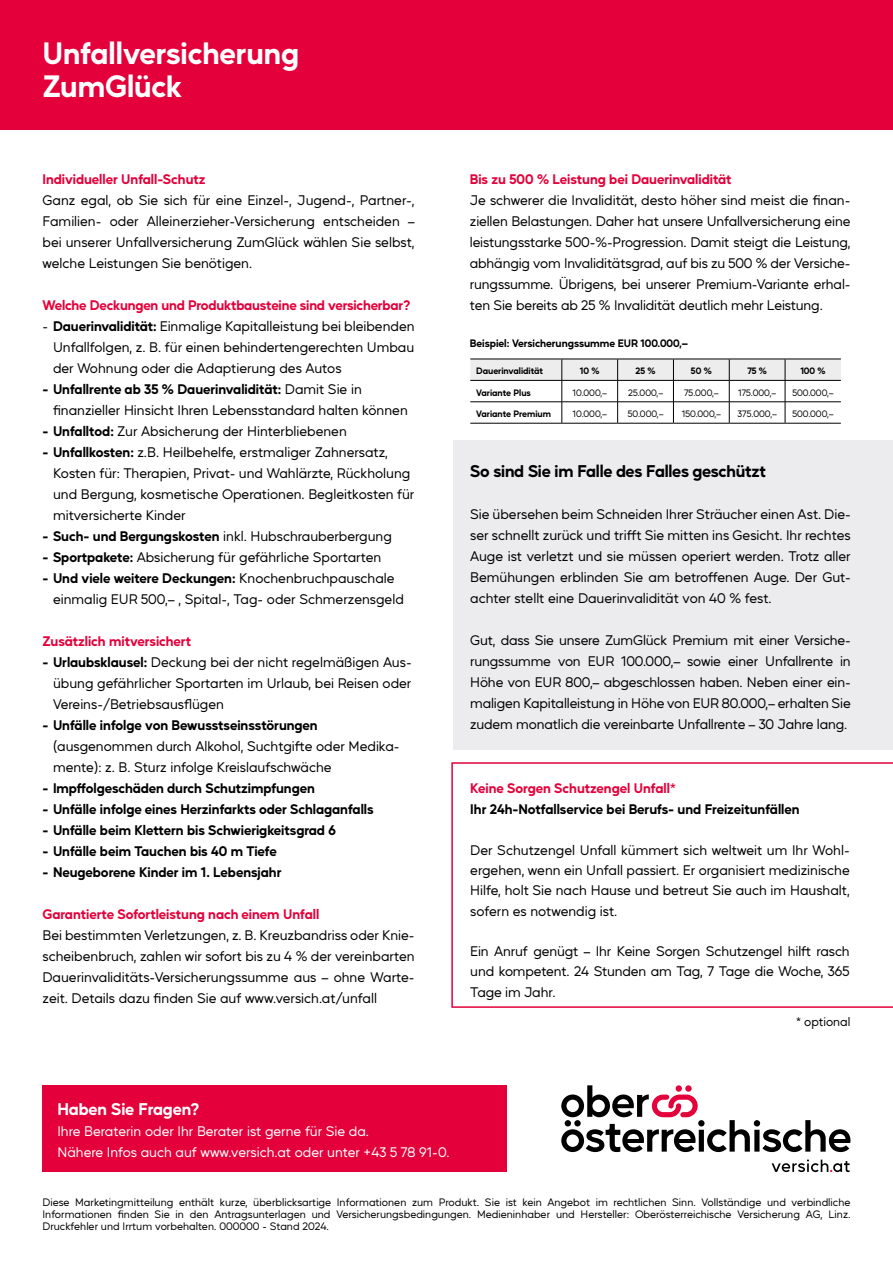
<style>
.page{position:relative;width:893px;height:1263px;background:#fff}
.page>*{position:absolute;margin:0;border:0;box-sizing:border-box;transform-origin:0 0}
.t1{font:700 30px/33px "Mustica Pro";letter-spacing:-.005em;color:#fff}
.t2{font:700 16.5px "Mustica Pro";letter-spacing:-.01em;color:#000}
.t3{font:700 16.5px "Mustica Pro";letter-spacing:-.005em;color:#fff}
.t4{font:13.5px/21px "Mustica Pro";color:#000;text-align:justify}
.t5{font:700 13.5px "Mustica Pro";letter-spacing:-.005em;color:#000}
.t6{font:700 13.5px "Mustica Pro";letter-spacing:-.005em;color:#e4003a}
.t7{font:13.5px/21px "Mustica Pro";color:#fff}
.t8{font:12px "Mustica Pro";color:#000}
.t9{font:10.5px/12px "Mustica Pro";color:#000;text-align:justify}
.t10{font:700 10.5px "Mustica Pro";color:#000}
.t11{font:9px "Mustica Pro";color:#000}
.t12{font:700 9px "Mustica Pro";color:#000}
.s1{font-weight:700}
</style>
<div class="page">
<div style="left:0;top:0;width:893px;height:130px;background:#e4003a"></div>
<svg style="left:772px;top:1159px;width:78px;height:13px"></svg>
<svg style="left:561px;top:1085px;width:289px;height:67px"></svg>
<svg style="left:685px;top:1085px;width:7px;height:7px"></svg>
<div style="left:676px;top:1085px;width:6px;height:7px;background:#e4003a;border-radius:50%"></div>
<div style="left:43px;top:1085px;width:464px;height:87px;background:#e4003a"></div>
<svg style="left:451px;top:762px;width:442px;height:246px"></svg>
<hr style="left:470px;top:423px;width:92px;height:1px;background:#000">
<hr style="left:562px;top:423px;width:56px;height:1px;background:#000">
<hr style="left:618px;top:423px;width:55px;height:1px;background:#000">
<hr style="left:673px;top:423px;width:56px;height:1px;background:#000">
<hr style="left:729px;top:423px;width:56px;height:1px;background:#000">
<hr style="left:785px;top:423px;width:56px;height:1px;background:#000">
<svg style="left:470px;top:359px;width:371px;height:64px"></svg>
<hr style="left:470px;top:380px;width:92px;height:1px;background:#000">
<hr style="left:562px;top:380px;width:56px;height:1px;background:#000">
<hr style="left:618px;top:380px;width:55px;height:1px;background:#000">
<hr style="left:673px;top:380px;width:56px;height:1px;background:#000">
<hr style="left:729px;top:380px;width:56px;height:1px;background:#000">
<hr style="left:785px;top:380px;width:56px;height:1px;background:#000">
<hr style="left:470px;top:401px;width:92px;height:1px;background:#000">
<hr style="left:562px;top:401px;width:56px;height:1px;background:#000">
<hr style="left:618px;top:401px;width:55px;height:1px;background:#000">
<hr style="left:673px;top:401px;width:56px;height:1px;background:#000">
<hr style="left:729px;top:401px;width:56px;height:1px;background:#000">
<hr style="left:785px;top:401px;width:56px;height:1px;background:#000">
<div style="left:453px;top:440px;width:440px;height:309px;background:#ecebed"></div>
<h1 class="t1" style="left:43px;top:34px;width:258px">Unfallversicherung<br>ZumGlück</h1>
<p class="t6" style="left:43px;top:168px;width:164px">Individueller Unfall-Schutz</p>
<p class="t4" style="left:43px;top:188px;width:374px">Ganz egal, ob Sie sich für eine Einzel-, Jugend-, Partner-, Familien- oder Alleinerzieher-Versicherung entscheiden – bei unserer Unfallversicherung ZumGlück wählen Sie selbst, welche Leistungen Sie benötigen.</p>
<p class="t6" style="left:43px;top:294px;width:369px">Welche Deckungen und Produktbausteine sind versicherbar?</p>
<p class="t4" style="left:53px;top:314px;width:363px;text-indent:-11px">- <span class="s1">Dauerinvalidität:</span> Einmalige Kapitalleistung bei bleibenden Unfallfolgen, z. B. für einen behindertengerechten Umbau der Wohnung oder die Adaptierung des Autos</p>
<p class="t4" style="left:53px;top:377px;width:356px;text-indent:-11px"><span class="s1">- Unfallrente ab 35 % Dauerinvalidität:</span> Damit Sie in finanzieller Hinsicht Ihren Lebensstandard halten können</p>
<p class="t4" style="left:43px;top:419px;width:306px"><span class="s1">- Unfalltod:</span> Zur Absicherung der Hinterbliebenen</p>
<p class="t4" style="left:53px;top:440px;width:363px;text-align:left;text-indent:-11px"><span class="s1">- Unfallkosten:</span> z.B. Heilbehelfe, erstmaliger Zahnersatz, Kosten für: Therapien, Privat- und Wahlärzte, Rückholung und Bergung, kosmetische Operationen. Begleitkosten für mitversicherte Kinder</p>
<p class="t4" style="left:43px;top:525px;width:351px"><span class="s1">- Such- und Bergungskosten</span> inkl. Hubschrauberbergung</p>
<p class="t4" style="left:43px;top:546px;width:340px"><span class="s1">- Sportpakete:</span> Absicherung für gefährliche Sportarten</p>
<p class="t4" style="left:53px;top:567px;width:352px;text-indent:-11px"><span class="s1">- Und viele weitere Deckungen:</span> Knochenbruchpauschale einmalig EUR 500,– , Spital-, Tag- oder Schmerzensgeld</p>
<p class="t6" style="left:43px;top:630px;width:150px">Zusätzlich mitversichert</p>
<p class="t4" style="left:53px;top:651px;width:360px;text-indent:-11px"><span class="s1">- Urlaubsklausel:</span> Deckung bei der nicht regelmäßigen Aus&shy;übung gefährlicher Sportarten im Urlaub, bei Reisen oder Vereins-/Betriebsausflügen</p>
<p class="t5" style="left:43px;top:714px;width:277px">- Unfälle infolge von Bewusstseinsstörungen</p>
<p class="t4" style="left:53px;top:735px;width:348px">(ausgenommen durch Alkohol, Suchtgifte oder Medika&shy;mente): z. B. Sturz infolge Kreislaufschwäche</p>
<p class="t5" style="left:43px;top:777px;width:274px">- Impffolgeschäden durch Schutzimpfungen</p>
<p class="t5" style="left:43px;top:798px;width:333px">- Unfälle infolge eines Herzinfarkts oder Schlaganfalls</p>
<p class="t5" style="left:43px;top:819px;width:295px">- Unfälle beim Klettern bis Schwierigkeitsgrad 6</p>
<p class="t5" style="left:43px;top:840px;width:236px">- Unfälle beim Tauchen bis 40 m Tiefe</p>
<p class="t5" style="left:43px;top:861px;width:240px">- Neugeborene Kinder im 1. Lebensjahr</p>
<p class="t6" style="left:43px;top:903px;width:278px">Garantierte Sofortleistung nach einem Unfall</p>
<p class="t4" style="left:43px;top:924px;width:374px">Bei bestimmten Verletzungen, z. B. Kreuzbandriss oder Knie&shy;scheibenbruch, zahlen wir sofort bis zu 4 % der vereinbarten Dauerinvaliditäts-Versicherungssumme aus – ohne Warte&shy;zeit. Details dazu finden Sie auf www.versich.at/unfall</p>
<p class="t6" style="left:470px;top:168px;width:263px">Bis zu 500 % Leistung bei Dauerinvalidität</p>
<p class="t4" style="left:470px;top:188px;width:382px">Je schwerer die Invalidität, desto höher sind meist die finan&shy;ziellen Belastungen. Daher hat unsere Unfallversicherung eine leistungsstarke 500-%-Progression. Damit steigt die Leistung, abhängig vom Invaliditätsgrad, auf bis zu 500 % der Versiche&shy;rungssumme. Übrigens, bei unserer Premium-Variante erhal&shy;ten Sie bereits ab 25 % Invalidität deutlich mehr Leistung.</p>
<p class="t10" style="left:470px;top:335px;width:219px">Beispiel: Versicherungssumme EUR 100.000,–</p>
<p class="t12" style="left:476px;top:364px;width:68px">Dauerinvalidität</p>
<p class="t12" style="left:580px;top:364px;width:21px">10 %</p>
<p class="t12" style="left:635px;top:364px;width:22px">25 %</p>
<p class="t12" style="left:691px;top:364px;width:22px">50 %</p>
<p class="t12" style="left:747px;top:364px;width:21px">75 %</p>
<p class="t12" style="left:800px;top:364px;width:27px">100 %</p>
<p class="t12" style="left:476px;top:385px;width:56px">Variante Plus</p>
<p class="t11" style="left:573px;top:385px;width:36px">10.000,–</p>
<p class="t11" style="left:628px;top:385px;width:36px">25.000,–</p>
<p class="t11" style="left:684px;top:385px;width:36px">75.000,–</p>
<p class="t11" style="left:738px;top:385px;width:40px">175.000,–</p>
<p class="t11" style="left:792px;top:385px;width:43px">500.000,–</p>
<p class="t12" style="left:476px;top:407px;width:76px">Variante Premium</p>
<p class="t11" style="left:573px;top:407px;width:36px">10.000,–</p>
<p class="t11" style="left:628px;top:407px;width:37px">50.000,–</p>
<p class="t11" style="left:682px;top:407px;width:41px">150.000,–</p>
<p class="t11" style="left:738px;top:407px;width:41px">375.000,–</p>
<p class="t11" style="left:792px;top:407px;width:43px">500.000,–</p>
<p class="t2" style="left:470px;top:458px;width:297px">So sind Sie im Falle des Falles geschützt</p>
<p class="t4" style="left:470px;top:503px;width:382px">Sie übersehen beim Schneiden Ihrer Sträucher einen Ast. Die&shy;ser schnellt zurück und trifft Sie mitten ins Gesicht. Ihr rechtes Auge ist verletzt und sie müssen operiert werden. Trotz aller Bemühungen erblinden Sie am betroffenen Auge. Der Gut&shy;achter stellt eine Dauerinvalidität von 40 % fest.</p>
<p class="t4" style="left:470px;top:629px;width:382px">Gut, dass Sie unsere ZumGlück Premium mit einer Versiche&shy;rungssumme von EUR 100.000,– sowie einer Unfallrente in Höhe von EUR 800,– abgeschlossen haben. Neben einer ein&shy;maligen Kapitalleistung in Höhe von EUR 80.000,– erhalten Sie zudem monatlich die vereinbarte Unfallrente – 30 Jahre lang.</p>
<p class="t6" style="left:470px;top:777px;width:207px">Keine Sorgen Schutzengel Unfall*</p>
<p class="t5" style="left:470px;top:798px;width:331px">Ihr 24h-Notfallservice bei Berufs- und Freizeitunfällen</p>
<p class="t4" style="left:470px;top:839px;width:381px;line-height:20.2px">Der Schutzengel Unfall kümmert sich weltweit um Ihr Wohl&shy;ergehen, wenn ein Unfall passiert. Er organisiert medizinische Hilfe, holt Sie nach Hause und betreut Sie auch im Haushalt, sofern es notwendig ist.</p>
<p class="t4" style="left:470px;top:940px;width:381px;line-height:20.2px">Ein Anruf genügt – Ihr Keine Sorgen Schutzengel hilft rasch und kompetent. 24 Stunden am Tag, 7 Tage die Woche, 365<br>Tage im Jahr.</p>
<p class="t8" style="left:796px;top:1012px;width:56px">* optional</p>
<p class="t3" style="left:57px;top:1096px;width:143px">Haben Sie Fragen?</p>
<p class="t7" style="left:57px;top:1120px;width:394px">Ihre Beraterin oder Ihr Berater ist gerne für Sie da.<br>Nähere Infos auch auf www.versich.at oder unter +43 5 78 91-0.</p>
<p class="t9" style="left:43px;top:1196px;width:809px">Diese Marketingmitteilung enthält kurze, überblicksartige Informationen zum Produkt. Sie ist kein Angebot im rechtlichen Sinn. Vollständige und verbindliche Informationen finden Sie in den Antragsunterlagen und Versicherungsbedingungen. Medieninhaber und Hersteller: Oberösterreichische Versicherung AG, Linz.<br>Druckfehler und Irrtum vorbehalten. 000000 - Stand 2024.</p>
</div>
